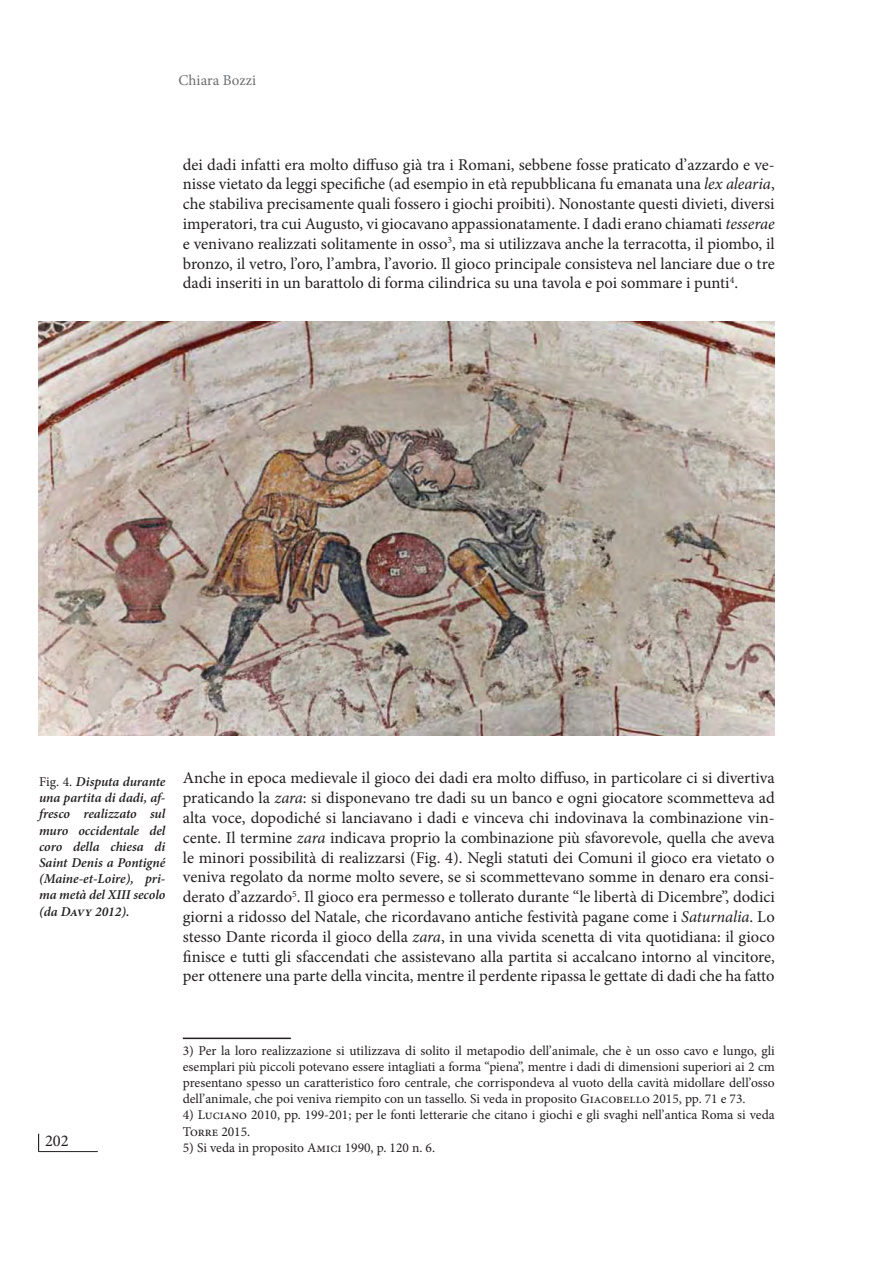
<style>
.page{position:relative;width:893px;height:1263px;background:#fff}
.page>*{position:absolute;margin:0;border:0;box-sizing:border-box;transform-origin:0 0}
.t1{font:16.5px/19.8px "Minion Pro";letter-spacing:-.005em;color:#231f20;text-align:justify}
.t2{font:15px "Minion Pro";color:#6c6d70}
.t3{font:13.5px/16.2px "Minion Pro";color:#231f20;text-align:justify}
.t4{font:italic 600 13.5px/16.2px "Minion Pro";letter-spacing:-.005em;color:#231f20;text-align:justify}
.s1{font-style:italic}
.s2{font-weight:400;font-style:normal}
</style>
<div class="page">
<hr style="left:183px;top:1037px;width:108px;height:2px;background:#231f20">
<img style="left:38px;top:322px;width:737px;height:414px">
<svg style="left:38px;top:1134px;width:1px;height:17px"></svg>
<hr style="left:38px;top:1151px;width:60px;height:1px;background:#231f20">
<p class="t2" style="left:179px;top:70px;width:79px">Chiara Bozzi</p>
<p class="t1" style="left:183px;top:154px;width:593px">dei dadi infatti era molto diffuso già tra i Romani, sebbene fosse praticato d’azzardo e ve&shy;nisse vietato da leggi specifiche (ad esempio in età repubblicana fu emanata una <span class="s1">lex alearia</span>, che stabiliva precisamente quali fossero i giochi proibiti). Nonostante questi divieti, diversi imperatori, tra cui Augusto, vi giocavano appassionatamente. I dadi erano chiamati <span class="s1">tesserae </span>e venivano realizzati solitamente in osso<sup>3</sup>, ma si utilizzava anche la terracotta, il piombo, il bronzo, il vetro, l’oro, l’ambra, l’avorio. Il gioco principale consisteva nel lanciare due o tre dadi inseriti in un barattolo di forma cilindrica su una tavola e poi sommare i punti<sup>4</sup>.</p>
<p class="t4" style="left:39px;top:773px;width:128px"><span class="s2">Fig. 4.</span> Disputa durante una partita di dadi, af&shy;fresco realizzato sul muro occidentale del coro della chiesa di Saint Denis a Pontigné (Maine-et-Loire), pri&shy;ma metà del XIII secolo (da Davy 2012).</p>
<p class="t1" style="left:183px;top:768px;width:593px">Anche in epoca medievale il gioco dei dadi era molto diffuso, in particolare ci si divertiva praticando la <span class="s1">zara</span>: si disponevano tre dadi su un banco e ogni giocatore scommetteva ad alta voce, dopodiché si lanciavano i dadi e vinceva chi indovinava la combinazione vin&shy;cente. Il termine <span class="s1">zara</span> indicava proprio la combinazione più sfavorevole, quella che aveva le minori possibilità di realizzarsi (Fig. 4). Negli statuti dei Comuni il gioco era vietato o veniva regolato da norme molto severe, se si scommettevano somme in denaro era consi&shy;derato d’azzardo<sup>5</sup>. Il gioco era permesso e tollerato durante “le libertà di Dicembre”, dodici giorni a ridosso del Natale, che ricordavano antiche festività pagane come i <span class="s1">Saturnalia</span>. Lo stesso Dante ricorda il gioco della <span class="s1">zara</span>, in una vivida scenetta di vita quotidiana: il gioco finisce e tutti gli sfaccendati che assistevano alla partita si accalcano intorno al vincitore, per ottenere una parte della vincita, mentre il perdente ripassa le gettate di dadi che ha fatto</p>
<p class="t1" style="left:45px;top:1131px;width:25px">202</p>
<p class="t3" style="left:183px;top:1042px;width:593px">3) Per la loro realizzazione si utilizzava di solito il metapodio dell’animale, che è un osso cavo e lungo, gli esemplari più piccoli potevano essere intagliati a forma “piena”, mentre i dadi di dimensioni superiori ai 2 cm presentano spesso un caratteristico foro centrale, che corrispondeva al vuoto della cavità midollare dell’osso dell’animale, che poi veniva riempito con un tassello. Si veda in proposito Giacobello 2015, pp. 71 e 73.</p>
<p class="t3" style="left:183px;top:1107px;width:593px">4) Luciano 2010, pp. 199-201; per le fonti letterarie che citano i giochi e gli svaghi nell’antica Roma si veda<br>Torre 2015.</p>
<p class="t3" style="left:183px;top:1139px;width:254px">5) Si veda in proposito Amici 1990, p. 120 n. 6.</p>
</div>
